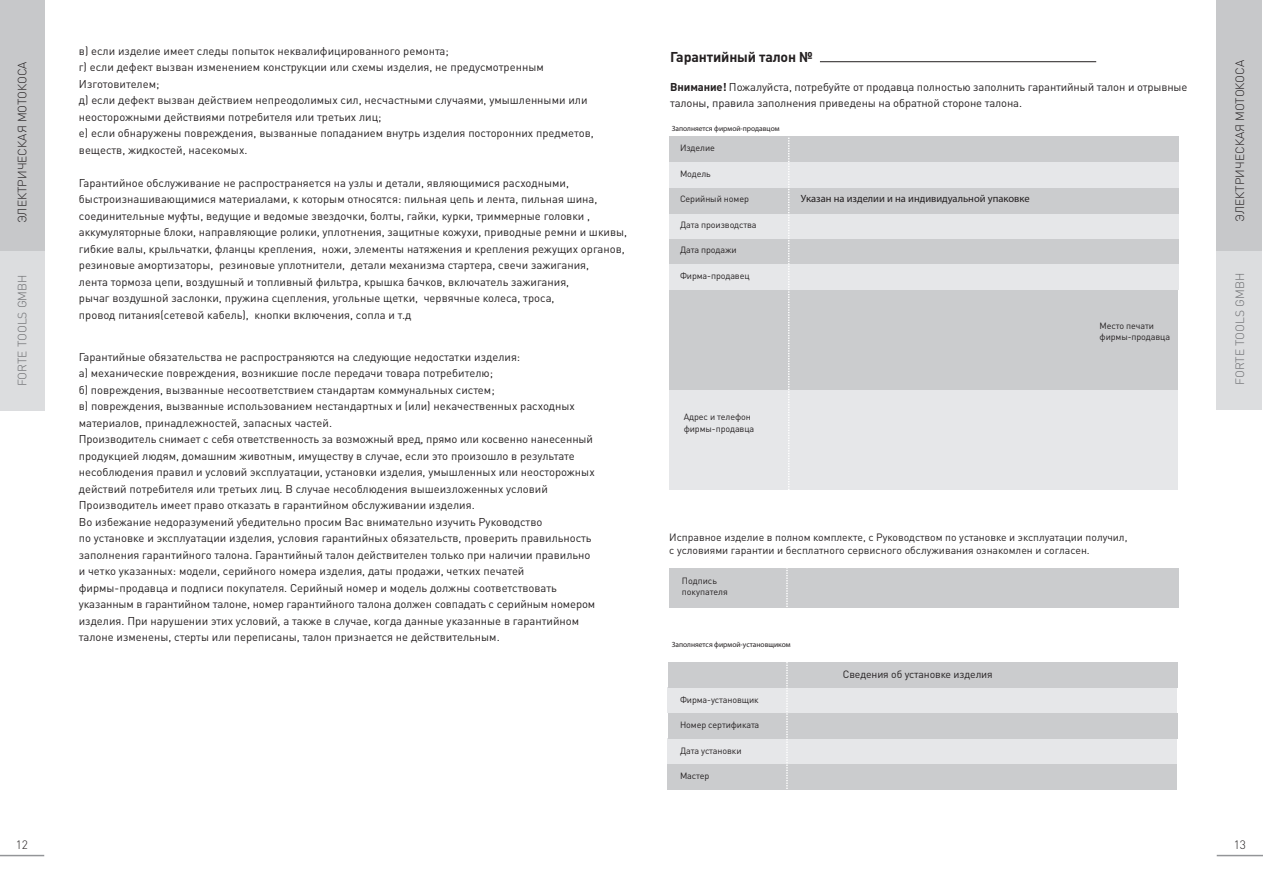
<style>
.page{position:relative;width:1263px;height:893px;background:#fff}
.page>*{position:absolute;margin:0;border:0;box-sizing:border-box;transform-origin:0 0}
.t1{font:700 14.1px "DIN Pro";letter-spacing:-.01em;color:#231f20}
.t2{font:300 12px "DIN Pro";color:#231f20}
.t3{font:300 12px "DIN Pro";color:#6c6d70}
.t4{font:11.25px/16.5px "DIN Pro";color:#231f20}
.t5{font:10.5px/13.5px "DIN Pro";color:#231f20}
.t6{font:italic 10.5px "Myriad Pro";color:#231f20}
.t7{font:9px/10.8px "DIN Pro";letter-spacing:-.01em;color:#231f20}
.t8{font:italic 300 7.5px "Myriad Pro";color:#231f20}
.s1{font-weight:700}
</style>
<div class="page">
<div style="left:1217px;top:0;width:45px;height:409px;background:#dcdddf"></div>
<div style="left:1217px;top:0;width:45px;height:250px;background:#c7c8ca"></div>
<div style="left:0;top:0;width:44px;height:411px;background:#dcdddf"></div>
<div style="left:0;top:0;width:44px;height:250px;background:#c7c8ca"></div>
<hr style="left:0;top:855px;width:44px;height:1px;background:#939598">
<hr style="left:1217px;top:855px;width:45px;height:1px;background:#939598">
<hr style="left:820px;top:61px;width:276px;height:1px;background:#231f20">
<div style="left:669px;top:239px;width:509px;height:26px;background:#cbccce"></div>
<div style="left:669px;top:290px;width:508px;height:100px;background:#cbccce"></div>
<div style="left:669px;top:162px;width:510px;height:26px;background:#e6e7e9"></div>
<div style="left:669px;top:137px;width:510px;height:25px;background:#cbccce"></div>
<div style="left:669px;top:213px;width:510px;height:26px;background:#e6e7e9"></div>
<div style="left:669px;top:188px;width:510px;height:25px;background:#cbccce"></div>
<div style="left:669px;top:264px;width:509px;height:26px;background:#e6e7e9"></div>
<div style="left:669px;top:390px;width:508px;height:100px;background:#e6e7e9"></div>
<div style="left:669px;top:568px;width:510px;height:40px;background:#cbccce"></div>
<div style="left:667px;top:687px;width:510px;height:26px;background:#e6e7e9"></div>
<div style="left:668px;top:662px;width:509px;height:25px;background:#cbccce"></div>
<div style="left:667px;top:738px;width:510px;height:26px;background:#e6e7e9"></div>
<div style="left:668px;top:713px;width:509px;height:26px;background:#cbccce"></div>
<div style="left:667px;top:764px;width:510px;height:26px;background:#cbccce"></div>
<svg style="left:784px;top:136px;width:5px;height:354px"></svg>
<svg style="left:782px;top:568px;width:6px;height:221px"></svg>
<p class="t4" style="left:79px;top:42px;width:516px">в) если изделие имеет следы попыток неквалифицированного ремонта;<br>г) если дефект вызван изменением конструкции или схемы изделия, не предусмотренным Изготовителем;<br>д) если дефект вызван действием непреодолимых сил, несчастными случаями, умышленными или неосторожными действиями потребителя или третьих лиц;<br>е) если обнаружены повреждения, вызванные попаданием внутрь изделия посторонних предметов, веществ, жидкостей, насекомых.</p>
<p class="t4" style="left:79px;top:174px;width:550px">Гарантийное обслуживание не распространяется на узлы и детали, являющимися расходными, быстроизнашивающимися материалами, к которым относятся: пильная цепь и лента, пильная шина, соединительные муфты, ведущие и ведомые звездочки, болты, гайки, курки, триммерные головки , аккумуляторные блоки, направляющие ролики, уплотнения, защитные кожухи, приводные ремни и шкивы, гибкие валы, крыльчатки, фланцы крепления, ножи, элементы натяжения и крепления режущих органов, резиновые амортизаторы, резиновые уплотнители, детали механизма стартера, свечи зажигания,<br>лента тoрмоза цепи, воздушный и топливный фильтра, крышка бачков, включатель зажигания,<br>рычаг воздушной заслонки, пружина сцепления, угольные щетки, червячные колеса, троса,<br>провод питания(сетевой кабель), кнопки включения, сопла и т.д</p>
<p class="t1" style="left:670px;top:47px;width:144px">Гарантийный талон №</p>
<p class="t4" style="left:670px;top:78px;width:519px"><span class="s1">Внимание!</span> Пожалуйста, потребуйте от продавца полностью заполнить гарантийный талон и отрывные талоны, правила заполнения приведены на обратной стороне талона.</p>
<p class="t8" style="left:672px;top:124px;width:109px">Заполняется фирмой-продавцом</p>
<p class="t7" style="left:680px;top:142px;width:36px">Изделие</p>
<p class="t7" style="left:680px;top:168px;width:32px">Модель</p>
<p class="t7" style="left:680px;top:193px;width:70px">Серийный номер</p>
<p class="t7" style="left:680px;top:219px;width:78px">Дата производства</p>
<p class="t7" style="left:680px;top:244px;width:58px">Дата продажи</p>
<p class="t7" style="left:680px;top:270px;width:71px">Фирма-продавец</p>
<p class="t2" style="left:1232px;top:222px;width:163px;rotate:-90deg">ЭЛЕКТРИЧЕСКАЯ МОТОКОСА</p>
<p class="t2" style="left:14px;top:223px;width:163px;rotate:-90deg">ЭЛЕКТРИЧЕСКАЯ МОТОКОСА</p>
<p class="t6" style="left:801px;top:192px;width:230px">Указан на изделии и на индивидуальной упаковке</p>
<p class="t3" style="left:14px;top:386px;width:113px;rotate:-90deg">FORTE TOOLS GMBH</p>
<p class="t3" style="left:1232px;top:385px;width:113px;rotate:-90deg">FORTE TOOLS GMBH</p>
<p class="t7" style="left:1099px;top:320px;width:72px">Место печати фирмы-продавца</p>
<p class="t4" style="left:79px;top:348px;width:518px">Гарантийные обязательства не распространяются на следующие недостатки изделия:<br>а) механические повреждения, возникшие после передачи товара потребителю;<br>б) повреждения, вызванные несоответствием стандартам коммунальных систем;<br>в) повреждения, вызванные использованием нестандартных и (или) некачественных расходных материалов, принадлежностей, запасных частей.<br>Производитель снимает с себя ответственность за возможный вред, прямо или косвенно нанесенный продукцией людям, домашним животным, имуществу в случае, если это произошло в результате несоблюдения правил и условий эксплуатации, установки изделия, умышленных или неосторожных действий потребителя или третьих лиц. В случае несоблюдения вышеизложенных условий Производитель имеет право отказать в гарантийном обслуживании изделия.<br>Во избежание недоразумений убедительно просим Вас внимательно изучить Руководство<br>по установке и эксплуатации изделия, условия гарантийных обязательств, проверить правильность заполнения гарантийного талона. Гарантийный талон действителен только при наличии правильно и четко указанных: модели, серийного номера изделия, даты продажи, четких печатей фирмы-продавца и подписи покупателя. Серийный номер и модель должны соответствовать указанным в гарантийном талоне, номер гарантийного талона должен совпадать с серийным номером изделия. При нарушении этих условий, а также в случае, когда данные указанные в гарантийном талоне изменены, стерты или переписаны, талон признается не действительным.</p>
<p class="t7" style="left:684px;top:411px;width:72px;line-height:12px">Адрес и телефон фирмы-продавца</p>
<p class="t5" style="left:669px;top:530px;width:460px">Исправное изделие в полном комплекте, с Руководством по установке и эксплуатации получил, с условиями гарантии и бесплатного сервисного обслуживания ознакомлен и согласен.</p>
<p class="t7" style="left:682px;top:575px;width:48px">Подпись покупателя</p>
<p class="t8" style="left:672px;top:640px;width:120px">Заполняется фирмой-установщиком</p>
<p class="t7" style="left:680px;top:694px;width:80px">Фирма-установщик</p>
<p class="t7" style="left:680px;top:719px;width:81px">Номер сертификата</p>
<p class="t7" style="left:680px;top:745px;width:63px">Дата установки</p>
<p class="t7" style="left:680px;top:770px;width:31px">Мастер</p>
<p class="t5" style="left:843px;top:667px;width:152px">Сведения об установке изделия</p>
<p class="t2" style="left:16px;top:836px;width:14px">12</p>
<p class="t2" style="left:1234px;top:836px;width:14px">13</p>
</div>
